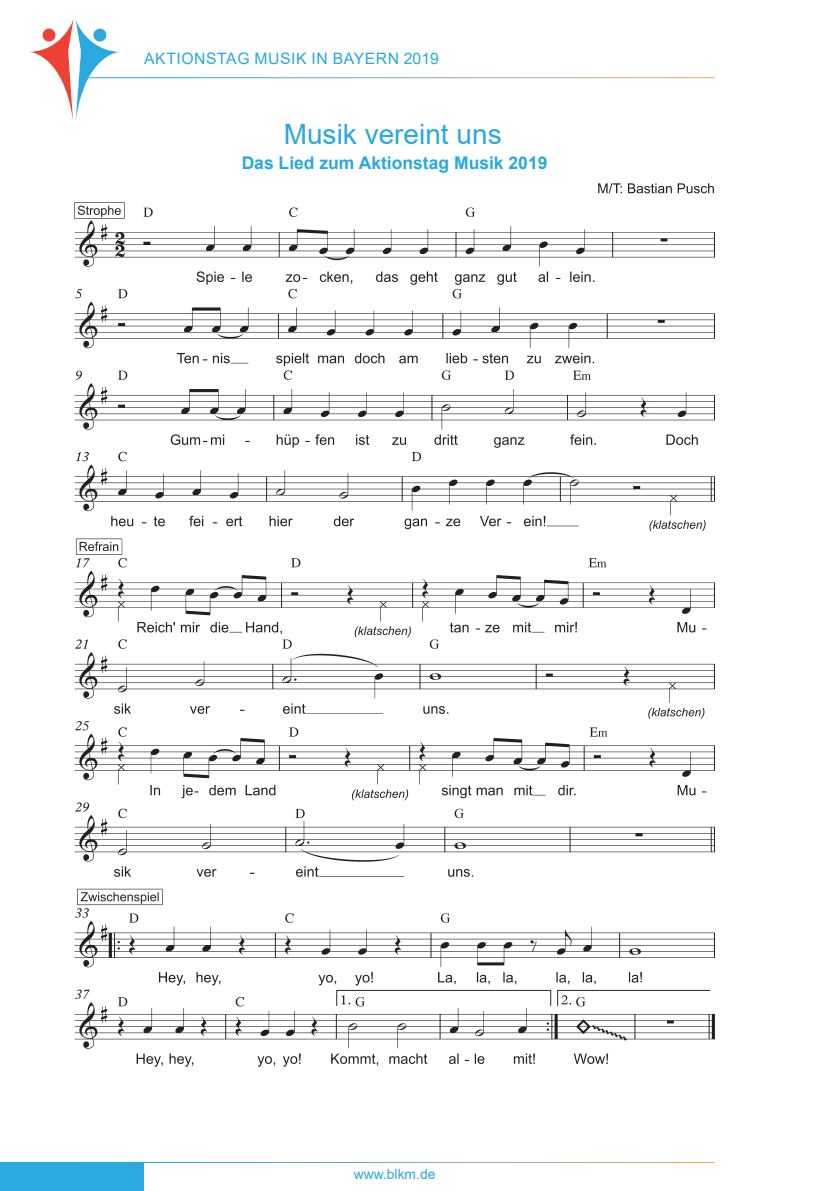
<style>
.page{position:relative;width:819px;height:1191px;background:#fff}
.page>*{position:absolute;margin:0;border:0;box-sizing:border-box;transform-origin:0 0}
.t1{font:28px "Arial";color:#2aa8df}
.t2{font:700 17.5px "Arial";color:#2aa8df}
.t3{font:15.75px "Arial";letter-spacing:.035em;color:#2aa8df}
.t4{font:13.83px "Arial";color:#2aa8df}
</style>
<div class="page">
<div style="left:0;top:1162px;width:144px;height:29px;background:#2aa8df"></div>
<hr style="left:74px;top:1162px;width:640px;height:1px;background:#fff">
<svg style="left:30px;top:19px;width:92px;height:101px"></svg>
<img style="left:74px;top:183px;width:640px;height:883px">
<p class="t3" style="left:144px;top:47px;width:296px">AKTIONSTAG MUSIK IN BAYERN 2019</p>
<h1 class="t1" style="left:284px;top:115px;width:219px">Musik vereint uns</h1>
<p class="t2" style="left:242px;top:151px;width:307px">Das Lied zum Aktionstag Musik 2019</p>
<p class="t4" style="left:354px;top:1165px;width:83px">www.blkm.de</p>
</div>
